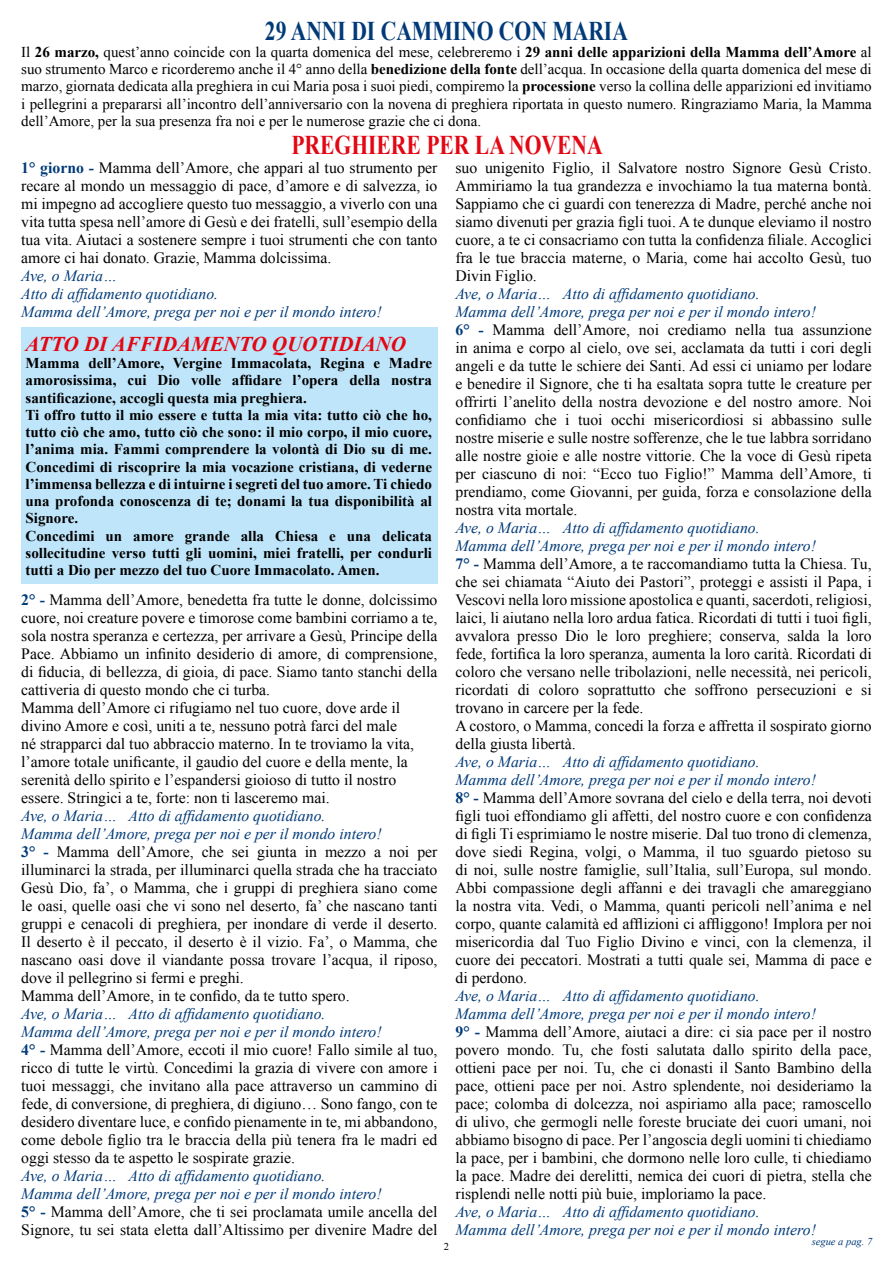
<style>
.page{position:relative;width:893px;height:1263px;background:#fff}
.page>*{position:absolute;margin:0;border:0;box-sizing:border-box;transform-origin:0 0}
.t1{font:700 27px "Times New Roman";color:#003a78;scale:.8 1}
.t2{font:700 27px "Times New Roman";color:#e30613;scale:.8 1}
.t3{font:italic 700 21px "Times New Roman";color:#e30613}
.t4{font:15.75px/18px "Times New Roman";color:#000}
.t5{font:italic 15.75px/18px "Times New Roman";color:#003a78}
.t6{font:700 15px/17.2px "Times New Roman";color:#000}
.t7{font:15px/17.2px "Times New Roman";color:#000;text-align:justify}
.t8{font:italic 10.5px "Times New Roman";color:#003a78}
.t9{font:10.5px "Times New Roman";color:#000}
.s1{font-weight:700}
.s2{font-weight:700;color:#003a78}
.s3{font-style:italic;color:#003a78}
</style>
<div class="page">
<div style="left:21px;top:327px;width:416px;height:257px;background:#bce4fa"></div>
<h1 class="t1" style="left:265px;top:12px;width:455px">29 ANNI DI CAMMINO CON MARIA</h1>
<p class="t7" style="left:21px;top:43px;width:852px">Il <span class="s1">26 marzo,</span> quest’anno coincide con la quarta domenica del mese, celebreremo i <span class="s1">29 anni delle apparizioni della Mamma dell’Amore</span> al suo strumento Marco e ricorderemo anche il 4° anno della <span class="s1">benedizione della fonte</span> dell’acqua. In occasione della quarta domenica del mese di marzo, giornata dedicata alla preghiera in cui Maria posa i suoi piedi, compiremo la <span class="s1">processione</span> verso la collina delle apparizioni ed invitiamo i pellegrini a prepararsi all’incontro dell’anniversario con la novena di preghiera riportata in questo numero. Ringraziamo Maria, la Mamma dell’Amore, per la sua presenza fra noi e per le numerose grazie che ci dona.</p>
<h1 class="t2" style="left:291px;top:127px;width:391px">PREGHIERE PER LA NOVENA</h1>
<p class="t4" style="left:21px;top:158px;width:418px;text-align:justify"><span class="s2">1° giorno -</span> Mamma dell’Amore, che appari al tuo strumento per recare al mondo un messaggio di pace, d’amore e di salvezza, io mi impegno ad accogliere questo tuo messaggio, a viverlo con una vita tutta spesa nell’amore di Gesù e dei fratelli, sull’esempio della tua vita. Aiutaci a sostenere sempre i tuoi strumenti che con tanto amore ci hai donato. Grazie, Mamma dolcissima.</p>
<p class="t5" style="left:21px;top:266px;width:362px">Ave, o Maria…<br>Atto di affidamento quotidiano.<br>Mamma dell’Amore, prega per noi e per il mondo intero!</p>
<p class="t4" style="left:455px;top:158px;width:418px;text-align:justify">suo unigenito Figlio, il Salvatore nostro Signore Gesù Cristo.<br>Ammiriamo la tua grandezza e invochiamo la tua materna bontà.<br>Sappiamo che ci guardi con tenerezza di Madre, perché anche noi siamo divenuti per grazia figli tuoi. A te dunque eleviamo il nostro cuore, a te ci consacriamo con tutta la confidenza filiale. Accoglici fra le tue braccia materne, o Maria, come hai accolto Gesù, tuo Divin Figlio.</p>
<p class="t4" style="left:455px;top:284px;width:418px"><span class="s3">Ave, o Maria… Atto di affidamento quotidiano.<br>Mamma dell’Amore, prega per noi e per il mondo intero!<br></span><span class="s2">6° -</span> Mamma dell’Amore, noi crediamo nella tua assunzione in anima e corpo al cielo, ove sei, acclamata da tutti i cori degli angeli e da tutte le schiere dei Santi. Ad essi ci uniamo per lodare e benedire il Signore, che ti ha esaltata sopra tutte le creature per offrirti l’anelito della nostra devozione e del nostro amore. Noi confidiamo che i tuoi occhi misericordiosi si abbassino sulle nostre miserie e sulle nostre sofferenze, che le tue labbra sorridano alle nostre gioie e alle nostre vittorie. Che la voce di Gesù ripeta per ciascuno di noi: “Ecco tuo Figlio!” Mamma dell’Amore, ti prendiamo, come Giovanni, per guida, forza e consolazione della nostra vita mortale.</p>
<p class="t4" style="left:455px;top:518px;width:418px"><span class="s3">Ave, o Maria… Atto di affidamento quotidiano.<br>Mamma dell’Amore, prega per noi e per il mondo intero!<br></span><span class="s2">7° -</span> Mamma dell’Amore, a te raccomandiamo tutta la Chiesa. Tu, che sei chiamata “Aiuto dei Pastori”, proteggi e assisti il Papa, i Vescovi nella loro missione apostolica e quanti, sacerdoti, religiosi, laici, li aiutano nella loro ardua fatica. Ricordati di tutti i tuoi figli, avvalora presso Dio le loro preghiere; conserva, salda la loro fede, fortifica la loro speranza, aumenta la loro carità. Ricordati di coloro che versano nelle tribolazioni, nelle necessità, nei pericoli, ricordati di coloro soprattutto che soffrono persecuzioni e si trovano in carcere per la fede.<br>A costoro, o Mamma, concedi la forza e affretta il sospirato giorno della giusta libertà.</p>
<p class="t4" style="left:455px;top:752px;width:418px"><span class="s3">Ave, o Maria… Atto di affidamento quotidiano.<br>Mamma dell’Amore, prega per noi e per il mondo intero!<br></span><span class="s2">8° -</span> Mamma dell’Amore sovrana del cielo e della terra, noi devoti figli tuoi effondiamo gli affetti, del nostro cuore e con confidenza di figli Ti esprimiamo le nostre miserie. Dal tuo trono di clemenza, dove siedi Regina, volgi, o Mamma, il tuo sguardo pietoso su di noi, sulle nostre famiglie, sull’Italia, sull’Europa, sul mondo.<br>Abbi compassione degli affanni e dei travagli che amareggiano la nostra vita. Vedi, o Mamma, quanti pericoli nell’anima e nel corpo, quante calamità ed afflizioni ci affliggono! Implora per noi misericordia dal Tuo Figlio Divino e vinci, con la clemenza, il cuore dei peccatori. Mostrati a tutti quale sei, Mamma di pace e di perdono.</p>
<p class="t4" style="left:455px;top:986px;width:418px"><span class="s3">Ave, o Maria… Atto di affidamento quotidiano.<br>Mamma dell’Amore, prega per noi e per il mondo intero!<br></span><span class="s2">9° -</span> Mamma dell’Amore, aiutaci a dire: ci sia pace per il nostro povero mondo. Tu, che fosti salutata dallo spirito della pace, ottieni pace per noi. Tu, che ci donasti il Santo Bambino della pace, ottieni pace per noi. Astro splendente, noi desideriamo la pace; colomba di dolcezza, noi aspiriamo alla pace; ramoscello di ulivo, che germogli nelle foreste bruciate dei cuori umani, noi abbiamo bisogno di pace. Per l’angoscia degli uomini ti chiediamo la pace, per i bambini, che dormono nelle loro culle, ti chiediamo la pace. Madre dei derelitti, nemica dei cuori di pietra, stella che risplendi nelle notti più buie, imploriamo la pace.</p>
<p class="t5" style="left:455px;top:1202px;width:362px">Ave, o Maria… Atto di affidamento quotidiano.<br>Mamma dell’Amore, prega per noi e per il mondo intero!</p>
<h2 class="t3" style="left:26px;top:329px;width:382px">ATTO DI AFFIDAMENTO QUOTIDIANO</h2>
<p class="t6" style="left:26px;top:354px;width:408px">Mamma dell’Amore, Vergine Immacolata, Regina e Madre amorosissima, cui Dio volle affidare l’opera della nostra santificazione, accogli questa mia preghiera.<br>Ti offro tutto il mio essere e tutta la mia vita: tutto ciò che ho, tutto ciò che amo, tutto ciò che sono: il mio corpo, il mio cuore, l’anima mia. Fammi comprendere la volontà di Dio su di me.<br>Concedimi di riscoprire la mia vocazione cristiana, di vederne l’immensa bellezza e di intuirne i segreti del tuo amore. Ti chiedo una profonda conoscenza di te; donami la tua disponibilità al Signore.<br>Concedimi un amore grande alla Chiesa e una delicata sollecitudine verso tutti gli uomini, miei fratelli, per condurli tutti a Dio per mezzo del tuo Cuore Immacolato. Amen.</p>
<p class="t4" style="left:21px;top:590px;width:418px"><span class="s2">2° -</span> Mamma dell’Amore, benedetta fra tutte le donne, dolcissimo cuore, noi creature povere e timorose come bambini corriamo a te, sola nostra speranza e certezza, per arrivare a Gesù, Principe della Pace. Abbiamo un infinito desiderio di amore, di comprensione, di fiducia, di bellezza, di gioia, di pace. Siamo tanto stanchi della cattiveria di questo mondo che ci turba.<br>Mamma dell’Amore ci rifugiamo nel tuo cuore, dove arde il divino Amore e così, uniti a te, nessuno potrà farci del male<br>né strapparci dal tuo abbraccio materno. In te troviamo la vita, l’amore totale unificante, il gaudio del cuore e della mente, la serenità dello spirito e l’espandersi gioioso di tutto il nostro essere. Stringici a te, forte: non ti lasceremo mai.</p>
<p class="t4" style="left:21px;top:806px;width:418px"><span class="s3">Ave, o Maria… Atto di affidamento quotidiano.<br>Mamma dell’Amore, prega per noi e per il mondo intero!<br></span><span class="s2">3° -</span> Mamma dell’Amore, che sei giunta in mezzo a noi per illuminarci la strada, per illuminarci quella strada che ha tracciato Gesù Dio, fa’, o Mamma, che i gruppi di preghiera siano come le oasi, quelle oasi che vi sono nel deserto, fa’ che nascano tanti gruppi e cenacoli di preghiera, per inondare di verde il deserto.<br>Il deserto è il peccato, il deserto è il vizio. Fa’, o Mamma, che nascano oasi dove il viandante possa trovare l’acqua, il riposo, dove il pellegrino si fermi e preghi.<br>Mamma dell’Amore, in te confido, da te tutto spero.</p>
<p class="t4" style="left:21px;top:1004px;width:418px"><span class="s3">Ave, o Maria… Atto di affidamento quotidiano.<br>Mamma dell’Amore, prega per noi e per il mondo intero!<br></span><span class="s2">4° -</span> Mamma dell’Amore, eccoti il mio cuore! Fallo simile al tuo, ricco di tutte le virtù. Concedimi la grazia di vivere con amore i tuoi messaggi, che invitano alla pace attraverso un cammino di fede, di conversione, di preghiera, di digiuno… Sono fango, con te desidero diventare luce, e confido pienamente in te, mi abbandono, come debole figlio tra le braccia della più tenera fra le madri ed oggi stesso da te aspetto le sospirate grazie.</p>
<p class="t4" style="left:21px;top:1166px;width:418px"><span class="s3">Ave, o Maria… Atto di affidamento quotidiano.<br>Mamma dell’Amore, prega per noi e per il mondo intero!<br></span><span class="s2">5° -</span> Mamma dell’Amore, che ti sei proclamata umile ancella del Signore, tu sei stata eletta dall’Altissimo per divenire Madre del</p>
<p class="t9" style="left:444px;top:1239px;width:7px">2</p>
<p class="t8" style="left:812px;top:1234px;width:62px">segue a pag. 7</p>
</div>
